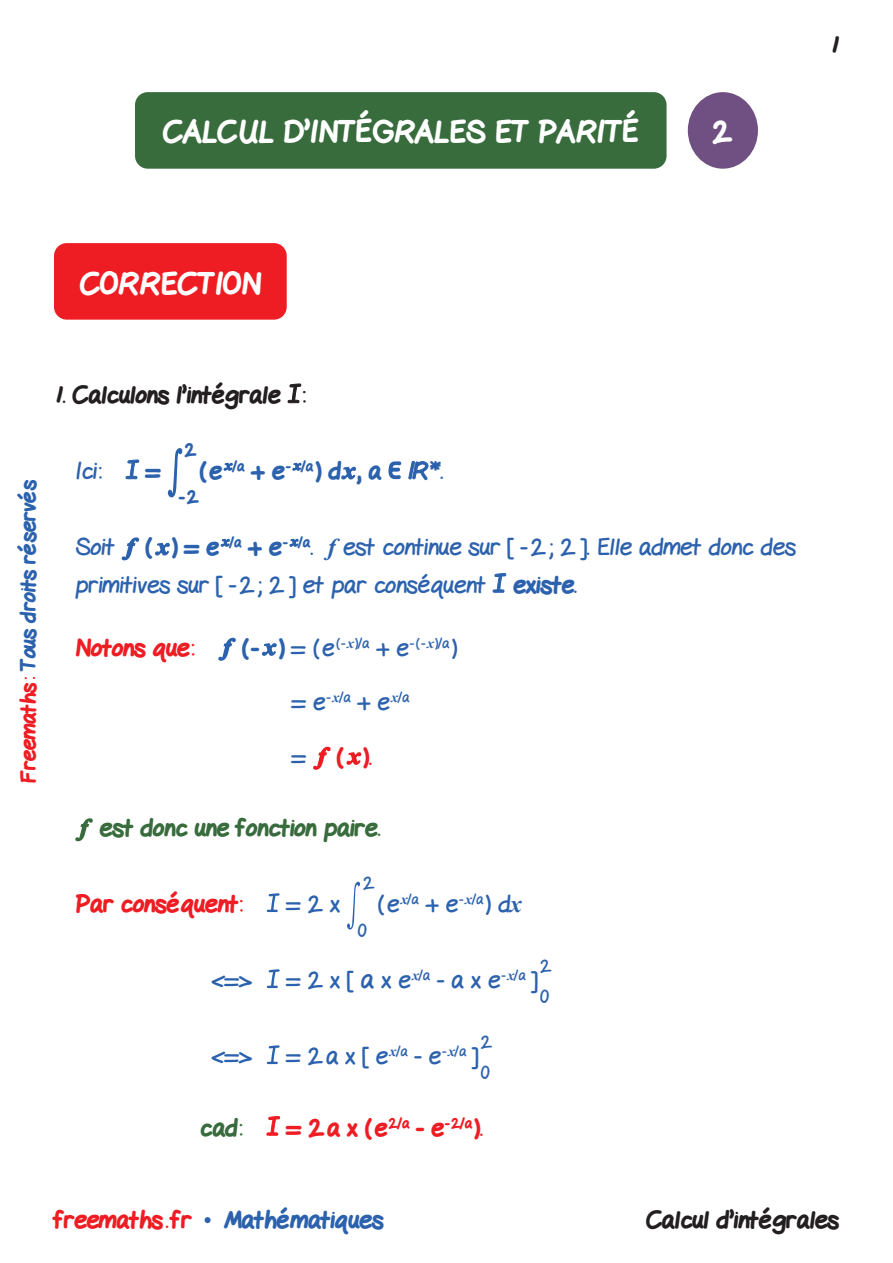
<style>
.page{position:relative;width:893px;height:1263px;background:#fff}
.page>*{position:absolute;margin:0;border:0;box-sizing:border-box;transform-origin:0 0}
.t1{font:800 30px "Gel Pen";color:#fff}
.Texte-corr{font:24px/37.5px "Gel Pen";color:#2c62ad}
.Texte-Ennonce{font:24px "Gel Pen";color:#2c62ad}
.Texte-Ennonce-2{font:800 24px "Gel Pen";color:#ee1d23}
.Texte-Ennonce-3{font:800 24px "Gel Pen";color:#231f20}
.Texte-corr-2{font:800 24px "Gel Pen";color:#2c62ad}
.Texte-corr-3{font:800 24px "Gel Pen";color:#386c3d}
.Texte-Ennonce-4{font:800 24px "Gel Pen";color:#386c3d}
.t2{font:800 21px "Gel Pen";letter-spacing:-.01em;color:#2c62ad}
.t3{font:18px "Gel Pen";color:#2c62ad}
.t4{font:800 18px "Gel Pen";color:#2c62ad}
.Texte-Ennonce-5{font:13.95px "Gel Pen";color:#2c62ad}
.s1{color:#ee1d23}
.s2{font-weight:800}
.s3{font-family:"Times New Roman";font-weight:700;font-style:italic}
.s4{font-weight:800;font-size:24px}
.s5{font-size:24px}
.s6{font-size:25.5px}
.s7{font-family:"Times New Roman";font-weight:400}
</style>
<div class="page">
<div style="left:54px;top:243px;width:233px;height:77px;background:#ee1d23;border-radius:13px"></div>
<div style="left:688px;top:92px;width:70px;height:77px;background:#704f83;border-radius:50%"></div>
<div style="left:135px;top:92px;width:531px;height:77px;background:#386c3d;border-radius:13px"></div>
<svg style="left:287px;top:383px;width:15px;height:21px"></svg>
<svg style="left:125px;top:459px;width:15px;height:21px"></svg>
<svg style="left:167px;top:448px;width:16px;height:50px"></svg>
<svg style="left:223px;top:462px;width:10px;height:9px"></svg>
<svg style="left:292px;top:462px;width:10px;height:9px"></svg>
<svg style="left:341px;top:466px;width:15px;height:14px"></svg>
<svg style="left:388px;top:461px;width:14px;height:19px"></svg>
<svg style="left:408px;top:460px;width:21px;height:21px"></svg>
<svg style="left:121px;top:537px;width:19px;height:24px"></svg>
<svg style="left:155px;top:542px;width:15px;height:14px"></svg>
<svg style="left:220px;top:538px;width:10px;height:9px"></svg>
<svg style="left:289px;top:538px;width:10px;height:9px"></svg>
<svg style="left:492px;top:573px;width:15px;height:20px"></svg>
<svg style="left:218px;top:637px;width:18px;height:24px"></svg>
<svg style="left:262px;top:643px;width:15px;height:13px"></svg>
<svg style="left:313px;top:746px;width:18px;height:24px"></svg>
<svg style="left:346px;top:752px;width:16px;height:13px"></svg>
<svg style="left:75px;top:818px;width:18px;height:24px"></svg>
<svg style="left:267px;top:893px;width:13px;height:19px"></svg>
<svg style="left:347px;top:881px;width:13px;height:48px"></svg>
<svg style="left:267px;top:969px;width:13px;height:19px"></svg>
<svg style="left:267px;top:1045px;width:13px;height:19px"></svg>
<svg style="left:266px;top:1116px;width:15px;height:20px"></svg>
<p class="t1" style="left:162px;top:109px;width:478px">CALCUL D’INTÉGRALES ET PARITÉ</p>
<p class="t1" style="left:713px;top:109px;width:21px">2</p>
<p class="Texte-Ennonce-3" style="left:830px;top:26px;width:10px">1</p>
<p class="t1" style="left:80px;top:260px;width:183px">CORRECTION</p>
<p class="t2" style="left:12px;top:783px;width:305px;rotate:-90deg"><span class="s1">Freemaths:</span> Tous droits réservés</p>
<p class="Texte-Ennonce-3" style="left:54px;top:376px;width:253px">1. Calculons l’intégrale :</p>
<p class="Texte-corr" style="left:75px;top:450px;width:28px">Ici:</p>
<p class="Texte-corr-2" style="left:146px;top:452px;width:16px">=</p>
<p class="t4" style="left:185px;top:435px;width:13px">2</p>
<p class="t4" style="left:179px;top:483px;width:21px">-2</p>
<p class="Texte-corr-2" style="left:199px;top:452px;width:183px">(e <sup>/a</sup> + e<sup>-</sup> <sup>/a</sup>)d , a</p>
<p class="Texte-corr" style="left:431px;top:450px;width:13px">*<span class="s2">.</span></p>
<p class="Texte-corr" style="left:75px;top:526px;width:722px;text-indent:70px"><span class="s2">( ) = e</span> <sup>/a</sup> <span class="s2">+ e</span><sup>-</sup> <sup>/a</sup><span class="s2">.</span> <span class="s3">f</span> est continue sur [ -2; 2 ]. Elle admet donc des primitives sur [ -2; 2 ] et par conséquent <span class="s2">existe.</span></p>
<p class="Texte-Ennonce-2" style="left:75px;top:628px;width:121px">Notons que:</p>
<p class="Texte-Ennonce-5" style="left:242px;top:631px;width:217px"><span class="s4">(- )</span> <span class="s5">= (e</span>(-<span class="s3">x</span>)/a <span class="s5">+ e</span>-(-<span class="s3">x</span>)/a<span class="s5">)</span></p>
<p class="Texte-Ennonce-5" style="left:292px;top:686px;width:119px"><span class="s5">= e</span>-<span class="s3">x</span>/a <span class="s5">+ e</span><span class="s3">x</span>/a</p>
<p class="Texte-corr" style="left:75px;top:526px;width:41px">Soit</p>
<p class="Texte-Ennonce" style="left:292px;top:737px;width:15px">=</p>
<p class="Texte-Ennonce-2" style="left:337px;top:738px;width:37px">( ).</p>
<p class="Texte-corr-3" style="left:100px;top:809px;width:282px">est donc une fonction paire.</p>
<p class="Texte-Ennonce-2" style="left:75px;top:885px;width:169px">Par conséquent:</p>
<p class="Texte-Ennonce" style="left:287px;top:884px;width:55px">= 2 x</p>
<p class="t3" style="left:363px;top:868px;width:13px">2</p>
<p class="t3" style="left:358px;top:915px;width:10px">0</p>
<p class="Texte-Ennonce" style="left:378px;top:884px;width:146px">(e<sup>x</sup><sup>/a</sup> + e<sup>-</sup><sup>x</sup><sup>/a</sup> ) d<span class="s3">x</span></p>
<p class="t3" style="left:540px;top:951px;width:13px">2</p>
<p class="t3" style="left:540px;top:981px;width:10px">0</p>
<p class="Texte-Ennonce" style="left:212px;top:960px;width:42px">&lt;=&gt;</p>
<p class="Texte-Ennonce" style="left:287px;top:960px;width:252px">= 2 x [ <span class="s6">a</span> x e<sup>x</sup><sup>/a</sup> - a x e<sup>-</sup><sup>x</sup><sup>/a</sup> ]</p>
<p class="t3" style="left:481px;top:1027px;width:13px">2</p>
<p class="t3" style="left:481px;top:1057px;width:10px">0</p>
<p class="Texte-Ennonce" style="left:212px;top:1036px;width:42px">&lt;=&gt;</p>
<p class="Texte-Ennonce" style="left:287px;top:1036px;width:193px">= 2a x [ e<sup>x</sup><sup>/a</sup> - e<sup>-</sup><sup>x</sup><sup>/a</sup> ]</p>
<p class="Texte-Ennonce-4" style="left:200px;top:1109px;width:44px">cad:</p>
<p class="Texte-Ennonce-2" style="left:287px;top:1109px;width:197px">= 2a x (e<sup>2/a</sup> - e<sup>-2/a</sup>).</p>
<p class="Texte-corr-2" style="left:54px;top:1201px;width:331px"><span class="s1">freemaths . fr</span> <span class="s7">•</span> Mathématiques</p>
<p class="Texte-Ennonce-3" style="left:646px;top:1201px;width:195px">Calcul d’intégrales</p>
</div>
